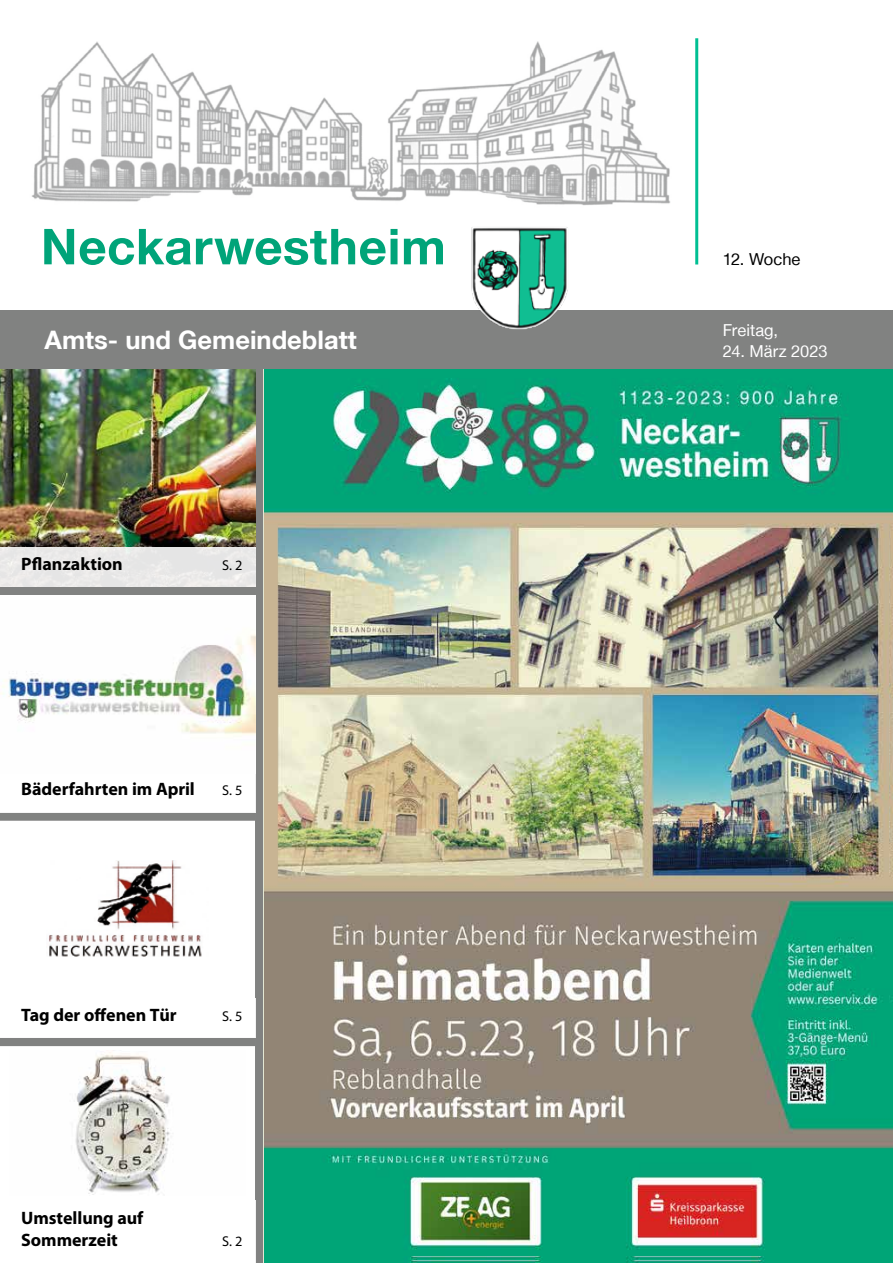
<style>
.page{position:relative;width:893px;height:1263px;background:#fff}
.page>*{position:absolute;margin:0;border:0;box-sizing:border-box;transform-origin:0 0}
.t1{font:700 53.1px "Nimbus Sans Novus T";letter-spacing:.01em;color:#00a479}
.t2{font:700 25.5px "Helvetica Neue LT";color:#fff}
.t3{font:700 18px/21.8px "Myriad Pro";letter-spacing:-.005em;color:#000}
.t4{font:16.5px "Helvetica Neue LT";color:#fff}
.t5{font:16.5px "Helvetica Neue LT";color:#000}
.t6{font:14.25px "Myriad Pro";color:#000}
</style>
<div class="page">
<hr style="left:695px;top:38px;width:3px;height:226px;background:#00bf93">
<div style="left:0;top:310px;width:893px;height:60px;background:#818281"></div>
<img style="left:32px;top:41px;width:638px;height:165px">
<img style="left:471px;top:227px;width:97px;height:103px">
<div style="left:0;top:587px;width:255px;height:8px;background:#818281"></div>
<div style="left:0;top:812px;width:255px;height:9px;background:#818281"></div>
<div style="left:0;top:1037px;width:255px;height:9px;background:#818281"></div>
<div style="left:255px;top:370px;width:9px;height:893px;background:#818281"></div>
<img style="left:0;top:634px;width:255px;height:101px">
<img style="left:75px;top:1052px;width:95px;height:143px">
<img style="left:49px;top:860px;width:153px;height:97px">
<img style="left:0;top:370px;width:255px;height:178px">
<div style="left:0;top:548px;width:255px;height:39px;background:#e9e8e8"></div>
<img style="left:264px;top:370px;width:625px;height:886px">
<img style="left:889px;top:370px;width:4px;height:886px">
<svg style="left:264px;top:1256px;width:626px;height:5px;background:#15a77f"></svg>
<img style="left:264px;top:1261px;width:626px;height:2px">
<svg style="left:890px;top:1255px;width:3px;height:8px"></svg>
<h1 class="t1" style="left:41px;top:215px;width:407px">Neckarwestheim</h1>
<h2 class="t2" style="left:45px;top:324px;width:314px">Amts- und Gemeindeblatt</h2>
<p class="t3" style="left:21px;top:552px;width:103px">Pflanzaktion</p>
<p class="t6" style="left:222px;top:556px;width:22px">S. 2</p>
<p class="t3" style="left:21px;top:778px;width:175px">Bäderfahrten im April</p>
<p class="t6" style="left:222px;top:782px;width:22px">S. 5</p>
<p class="t3" style="left:21px;top:1003px;width:157px">Tag der offenen Tür</p>
<p class="t6" style="left:222px;top:1007px;width:22px">S. 5</p>
<p class="t3" style="left:21px;top:1207px;width:124px">Umstellung auf<br>Sommerzeit</p>
<p class="t6" style="left:222px;top:1232px;width:22px">S. 2</p>
<p class="t5" style="left:723px;top:249px;width:79px">12. Woche</p>
<p class="t4" style="left:723px;top:320px;width:57px">Freitag,</p>
<p class="t4" style="left:723px;top:341px;width:106px">24. März 2023</p>
</div>
